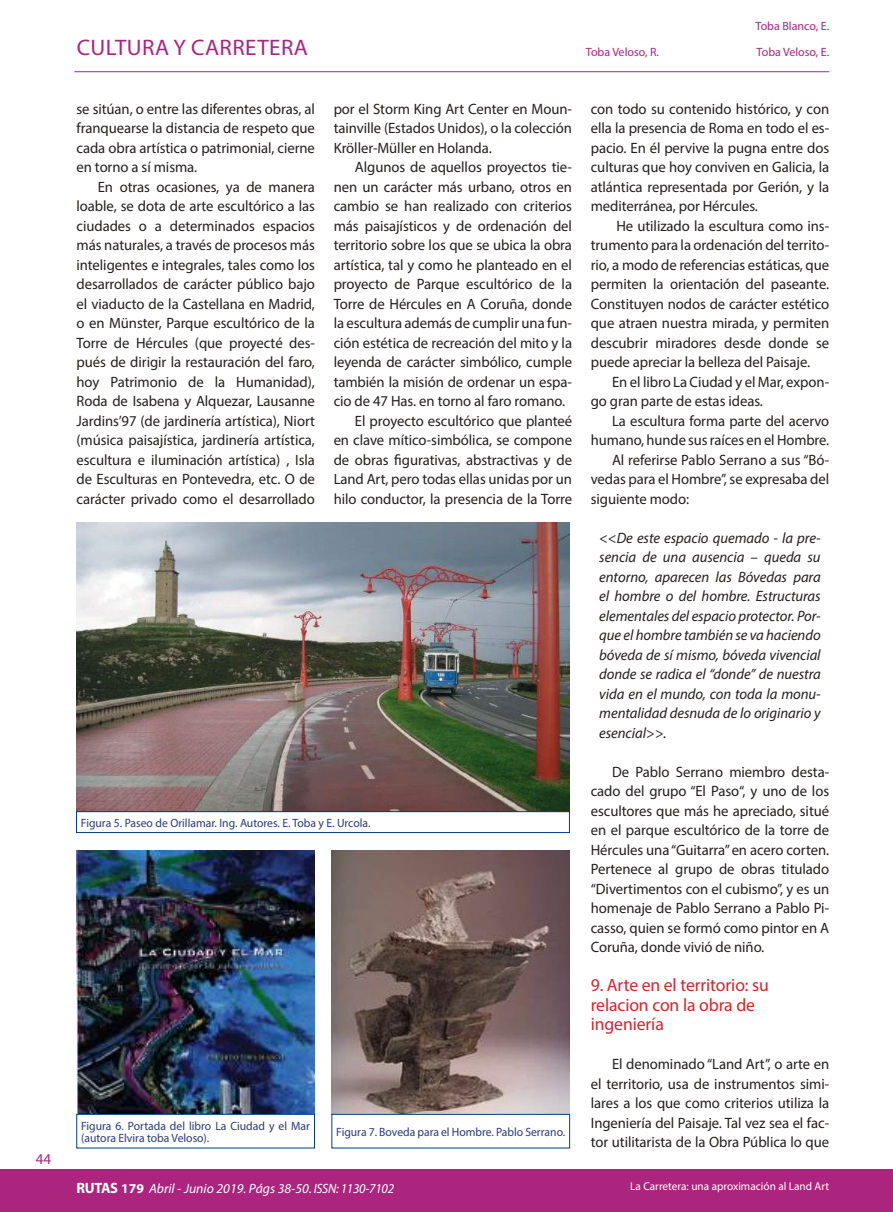
<style>
.page{position:relative;width:893px;height:1212px;background:#fff}
.page>*{position:absolute;margin:0;border:0;box-sizing:border-box;transform-origin:0 0}
.t1{font:22.5px "Myriad Pro";letter-spacing:.02em;color:#ab247d}
.t2{font:18px/19.5px "Myriad Pro";letter-spacing:-.005em;color:#d42429}
.t3{font:15px/19.5px "Myriad Pro";letter-spacing:-.005em;color:#241f1f;text-align:justify}
.t4{font:italic 15px/19.5px "Myriad Pro";letter-spacing:-.005em;color:#241f1f;text-align:justify}
.t5{font:700 15px "Myriad Pro";letter-spacing:-.025em;color:#fff}
.t6{font:15px "Myriad Pro";color:#ab247d}
.t7{font:italic 13.5px "Myriad Pro";color:#fff}
.t8{font:12px/12px "Myriad Pro";color:#293a80}
.t9{font:12px "Myriad Pro";color:#ab247d}
.t10{font:11.4px "Myriad Pro";color:#fff}
.s1{font-size:13.5px}
</style>
<div class="page">
<hr style="left:74px;top:71px;width:755px;height:1px;background:#ab247d">
<div style="left:0;top:1169px;width:893px;height:43px;background:#ab247d"></div>
<img style="left:77px;top:522px;width:493px;height:289px">
<img style="left:332px;top:850px;width:238px;height:264px">
<img style="left:77px;top:850px;width:238px;height:264px">
<div style="left:76px;top:811px;width:494px;height:22px;border:1px solid #003e82"></div>
<div style="left:77px;top:1114px;width:238px;height:34px;border:1px solid #003e82"></div>
<div style="left:332px;top:1114px;width:238px;height:34px;border:1px solid #003e82"></div>
<p class="t6" style="left:36px;top:1149px;width:17px">44</p>
<p class="t9" style="left:756px;top:19px;width:75px">Toba Blanco, E.</p>
<h1 class="t1" style="left:77px;top:33px;width:233px">CULTURA Y CARRETERA</h1>
<p class="t9" style="left:757px;top:45px;width:74px">Toba Veloso, E.</p>
<p class="t9" style="left:586px;top:45px;width:75px">Toba Veloso, R.</p>
<p class="t3" style="left:77px;top:99px;width:240px">se sitúan, o entre las diferentes obras, al franquearse la distancia de respeto que cada obra artística o patrimonial, cierne en torno a sí misma.</p>
<p class="t3" style="left:77px;top:177px;width:240px;text-indent:21px">En otras ocasiones, ya de manera loable, se dota de arte escultórico a las ciudades o a determinados espacios más naturales, a través de procesos más inteligentes e integrales, tales como los desarrollados de carácter público bajo el viaducto de la Castellana en Madrid, o en Münster, Parque escultórico de la Torre de Hércules (que proyecté des&shy;pués de dirigir la restauración del faro, hoy Patrimonio de la Humanidad), Roda de Isabena y Alquezar, Lausanne Jardins’97 (de jardinería artística), Niort (música paisajística, jardinería artística, escultura e iluminación artística) , Isla de Esculturas en Pontevedra, etc. O de carácter privado como el desarrollado</p>
<p class="t3" style="left:334px;top:99px;width:240px">por el Storm King Art Center en Moun&shy;tainville (Estados Unidos), o la colección Kröller-Müller en Holanda.</p>
<p class="t3" style="left:355px;top:157px;width:219px">Algunos de aquellos proyectos tie-</p>
<p class="t3" style="left:334px;top:177px;width:240px">nen un carácter más urbano, otros en</p>
<p class="t3" style="left:334px;top:196px;width:240px">cambio se han realizado con criterios</p>
<p class="t3" style="left:334px;top:216px;width:240px">más paisajísticos y de ordenación del</p>
<p class="t3" style="left:334px;top:235px;width:240px">territorio sobre los que se ubica la obra</p>
<p class="t3" style="left:334px;top:255px;width:240px">artística, tal y como he planteado en el</p>
<p class="t3" style="left:334px;top:274px;width:240px">proyecto de Parque escultórico de la</p>
<p class="t3" style="left:334px;top:294px;width:240px">Torre de Hércules en A Coruña, donde</p>
<p class="t3" style="left:334px;top:313px;width:240px">la escultura además de cumplir una fun-</p>
<p class="t3" style="left:334px;top:333px;width:240px">ción estética de recreación del mito y la</p>
<p class="t3" style="left:334px;top:352px;width:240px">leyenda de carácter simbólico, cumple</p>
<p class="t3" style="left:334px;top:372px;width:240px">también la misión de ordenar un espa-</p>
<p class="t3" style="left:334px;top:391px;width:233px">cio de 47 Has. en torno al faro romano.</p>
<p class="t3" style="left:355px;top:411px;width:219px">El proyecto escultórico que planteé</p>
<p class="t3" style="left:334px;top:430px;width:240px">en clave mítico-simbólica, se compone</p>
<p class="t3" style="left:334px;top:450px;width:240px">de obras figurativas, abstractivas y de</p>
<p class="t3" style="left:334px;top:469px;width:240px">Land Art, pero todas ellas unidas por un</p>
<p class="t3" style="left:334px;top:489px;width:240px">hilo conductor, la presencia de la Torre</p>
<p class="t8" style="left:81px;top:816px;width:291px">Figura 5. Paseo de Orillamar. Ing. Autores. E. Toba y E. Urcola.</p>
<p class="t8" style="left:81px;top:1119px;width:230px">Figura 6. Portada del libro La Ciudad y el Mar (autora Elvira toba Veloso).</p>
<p class="t8" style="left:336px;top:1125px;width:230px">Figura 7. Boveda para el Hombre. Pablo Serrano.</p>
<p class="t3" style="left:591px;top:99px;width:240px">con todo su contenido histórico, y con ella la presencia de Roma en todo el es&shy;pacio. En él pervive la pugna entre dos culturas que hoy conviven en Galicia, la atlántica representada por Gerión, y la mediterránea, por Hércules.</p>
<p class="t3" style="left:591px;top:216px;width:240px;text-indent:26px">He utilizado la escultura como ins&shy;trumento para la ordenación del territo&shy;rio, a modo de referencias estáticas, que permiten la orientación del paseante.<br>Constituyen nodos de carácter estético que atraen nuestra mirada, y permiten descubrir miradores desde donde se puede apreciar la belleza del Paisaje.</p>
<p class="t3" style="left:591px;top:372px;width:240px;text-indent:21px">En el libro La Ciudad y el Mar, expon&shy;go gran parte de estas ideas.</p>
<p class="t3" style="left:612px;top:411px;width:219px">La escultura forma parte del acervo</p>
<p class="t3" style="left:591px;top:430px;width:240px">humano, hunde sus raíces en el Hombre.</p>
<p class="t3" style="left:612px;top:450px;width:219px">Al referirse Pablo Serrano a sus “Bó-</p>
<p class="t3" style="left:591px;top:469px;width:240px">vedas para el Hombre”, se expresaba del</p>
<p class="t3" style="left:591px;top:489px;width:100px">siguiente modo:</p>
<p class="t4" style="left:599px;top:528px;width:223px">&lt;&lt;De este espacio quemado - la pre&shy;sencia de una ausencia – queda su entorno, aparecen las Bóvedas para el hombre o del hombre. Estructuras elementales del espacio protector. Por&shy;que el hombre también se va haciendo bóveda de sí mismo, bóveda vivencial donde se radica el “donde” de nuestra vida en el mundo, con toda la monu&shy;mentalidad desnuda de lo originario y esencial&gt;&gt;.</p>
<p class="t3" style="left:591px;top:762px;width:240px;text-indent:21px">De Pablo Serrano miembro desta&shy;cado del grupo “El Paso“, y uno de los escultores que más he apreciado, situé en el parque escultórico de la torre de Hércules una “Guitarra” en acero corten.<br>Pertenece al grupo de obras titulado “Divertimentos con el cubismo”, y es un homenaje de Pablo Serrano a Pablo Pi&shy;casso, quien se formó como pintor en A Coruña, donde vivió de niño.</p>
<p class="t2" style="left:591px;top:975px;width:179px">9. Arte en el territorio: su relacion con la obra de ingeniería</p>
<p class="t3" style="left:591px;top:1054px;width:240px;text-indent:21px">El denominado “Land Art”, o arte en el territorio, usa de instrumentos simi&shy;lares a los que como criterios utiliza la Ingeniería del Paisaje. Tal vez sea el fac&shy;tor utilitarista de la Obra Pública lo que</p>
<p class="t5" style="left:77px;top:1178px;width:69px">RUTAS <span class="s1">179</span></p>
<p class="t10" style="left:630px;top:1179px;width:200px">La Carretera: una aproximación al Land Art</p>
<p class="t7" style="left:149px;top:1180px;width:247px">Abril - Junio 2019. Págs 38-50. ISSN: 1130-7102</p>
</div>
